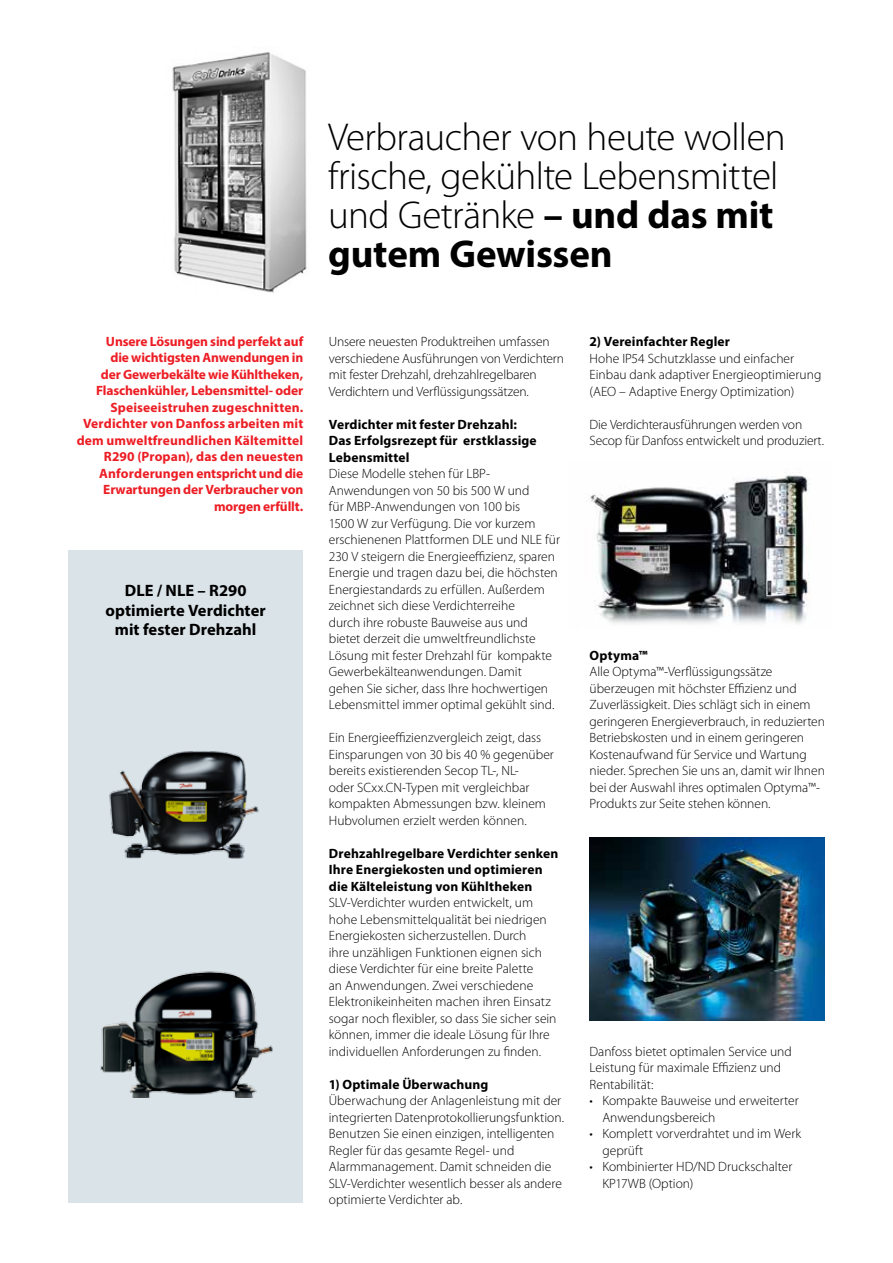
<style>
.page{position:relative;width:893px;height:1263px;background:#fff}
.page>*{position:absolute;margin:0;border:0;box-sizing:border-box;transform-origin:0 0}
.t1{font:300 39px/39px "Myriad Pro";letter-spacing:-.02em;color:#000}
.t2{font:700 16.5px/19.5px "Myriad Pro";color:#000;text-align:center}
.t3{font:300 13.5px/16.5px "Myriad Pro";color:#000}
.t4{font:700 13.5px/16.5px "Myriad Pro";letter-spacing:-.005em;color:#ed1d24;text-align:right}
.t5{font:700 13.5px/16.5px "Myriad Pro";letter-spacing:.01em;color:#000}
.s1{font-weight:700}
</style>
<div class="page">
<div style="left:68px;top:550px;width:235px;height:653px;background:#dae3e8"></div>
<img style="left:172px;top:52px;width:135px;height:241px">
<img style="left:100px;top:971px;width:173px;height:127px">
<img style="left:109px;top:751px;width:150px;height:108px">
<img style="left:590px;top:475px;width:220px;height:149px">
<img style="left:590px;top:838px;width:235px;height:183px">
<p class="t4" style="left:77px;top:333px;width:228px">Unsere Lösungen sind perfekt auf<br>die wichtigsten Anwendungen in<br>der Gewerbekälte wie Kühltheken,<br>Flaschenkühler, Lebensmittel- oder<br>Speiseeistruhen zugeschnitten.<br>Verdichter von Danfoss arbeiten mit dem umweltfreundlichen Kältemittel<br>R290 (Propan), das den neuesten<br>Anforderungen entspricht und die<br>Erwartungen der Verbraucher von morgen erfüllt.</p>
<p class="t2" style="left:106px;top:580px;width:162px">DLE / NLE – R290 optimierte Verdichter mit fester Drehzahl</p>
<h1 class="t1" style="left:328px;top:118px;width:459px">Verbraucher von heute wollen frische, gekühlte Lebensmittel und Getränke <span class="s1">– und das mit gutem Gewissen</span></h1>
<p class="t3" style="left:329px;top:333px;width:237px">Unsere neuesten Produktreihen umfassen verschiedene Ausführungen von Verdichtern mit fester Drehzahl, drehzahlregelbaren Verdichtern und Verflüssigungssätzen.</p>
<p class="t5" style="left:329px;top:415px;width:209px">Verdichter mit fester Drehzahl:<br>Das Erfolgsrezept für erstklassige<br>Lebensmittel</p>
<p class="t3" style="left:329px;top:465px;width:233px">Diese Modelle stehen für LBP-Anwendungen von 50 bis 500 W und<br>für MBP-Anwendungen von 100 bis<br>1500 W zur Verfügung. Die vor kurzem erschienenen Plattformen DLE und NLE für 230 V steigern die Energieeffizienz, sparen Energie und tragen dazu bei, die höchsten Energiestandards zu erfüllen. Außerdem zeichnet sich diese Verdichterreihe<br>durch ihre robuste Bauweise aus und bietet derzeit die umweltfreundlichste Lösung mit fester Drehzahl für kompakte Gewerbekälteanwendungen. Damit gehen Sie sicher, dass Ihre hochwertigen Lebensmittel immer optimal gekühlt sind.</p>
<p class="t3" style="left:329px;top:729px;width:227px">Ein Energieeffizienzvergleich zeigt, dass Einsparungen von 30 bis 40 % gegenüber bereits existierenden Secop TL-, NL-<br>oder SCxx.CN-Typen mit vergleichbar kompakten Abmessungen bzw. kleinem Hubvolumen erzielt werden können.</p>
<p class="t5" style="left:329px;top:844px;width:231px">Drehzahlregelbare Verdichter senken<br>Ihre Energiekosten und optimieren die Kälteleistung von Kühltheken</p>
<p class="t3" style="left:329px;top:894px;width:229px">SLV-Verdichter wurden entwickelt, um hohe Lebensmittelqualität bei niedrigen Energiekosten sicherzustellen. Durch<br>ihre unzähligen Funktionen eignen sich diese Verdichter für eine breite Palette<br>an Anwendungen. Zwei verschiedene Elektronikeinheiten machen ihren Einsatz sogar noch flexibler, so dass Sie sicher sein können, immer die ideale Lösung für Ihre individuellen Anforderungen zu finden.</p>
<p class="t5" style="left:329px;top:1075px;width:161px">1) Optimale Überwachung</p>
<p class="t3" style="left:329px;top:1092px;width:237px">Überwachung der Anlagenleistung mit der integrierten Datenprotokollierungsfunktion.<br>Benutzen Sie einen einzigen, intelligenten Regler für das gesamte Regel- und Alarmmanagement. Damit schneiden die SLV-Verdichter wesentlich besser als andere optimierte Verdichter ab.</p>
<p class="t5" style="left:590px;top:333px;width:142px">2) Vereinfachter Regler</p>
<p class="t3" style="left:590px;top:350px;width:233px">Hohe IP54 Schutzklasse und einfacher<br>Einbau dank adaptiver Energieoptimierung (AEO – Adaptive Energy Optimization)</p>
<p class="t3" style="left:590px;top:416px;width:236px">Die Verdichterausführungen werden von<br>Secop für Danfoss entwickelt und produziert.</p>
<p class="t5" style="left:590px;top:646px;width:59px">Optyma™</p>
<p class="t3" style="left:590px;top:663px;width:237px">Alle Optyma™-Verflüssigungssätze überzeugen mit höchster Effizienz und Zuverlässigkeit. Dies schlägt sich in einem geringeren Energieverbrauch, in reduzierten Betriebskosten und in einem geringeren Kostenaufwand für Service und Wartung nieder. Sprechen Sie uns an, damit wir Ihnen bei der Auswahl ihres optimalen Optyma™- Produkts zur Seite stehen können.</p>
<p class="t3" style="left:590px;top:1043px;width:204px">Danfoss bietet optimalen Service und<br>Leistung für maximale Effizienz und<br>Rentabilität:</p>
<p class="t3" style="left:602px;top:1092px;width:198px;text-indent:-13px">• Kompakte Bauweise und erweiterter<br>Anwendungsbereich</p>
<p class="t3" style="left:602px;top:1125px;width:200px;text-indent:-13px">• Komplett vorverdrahtet und im Werk geprüft</p>
<p class="t3" style="left:602px;top:1158px;width:191px;text-indent:-13px">• Kombinierter HD/ND Druckschalter<br>KP17WB (Option)</p>
</div>
